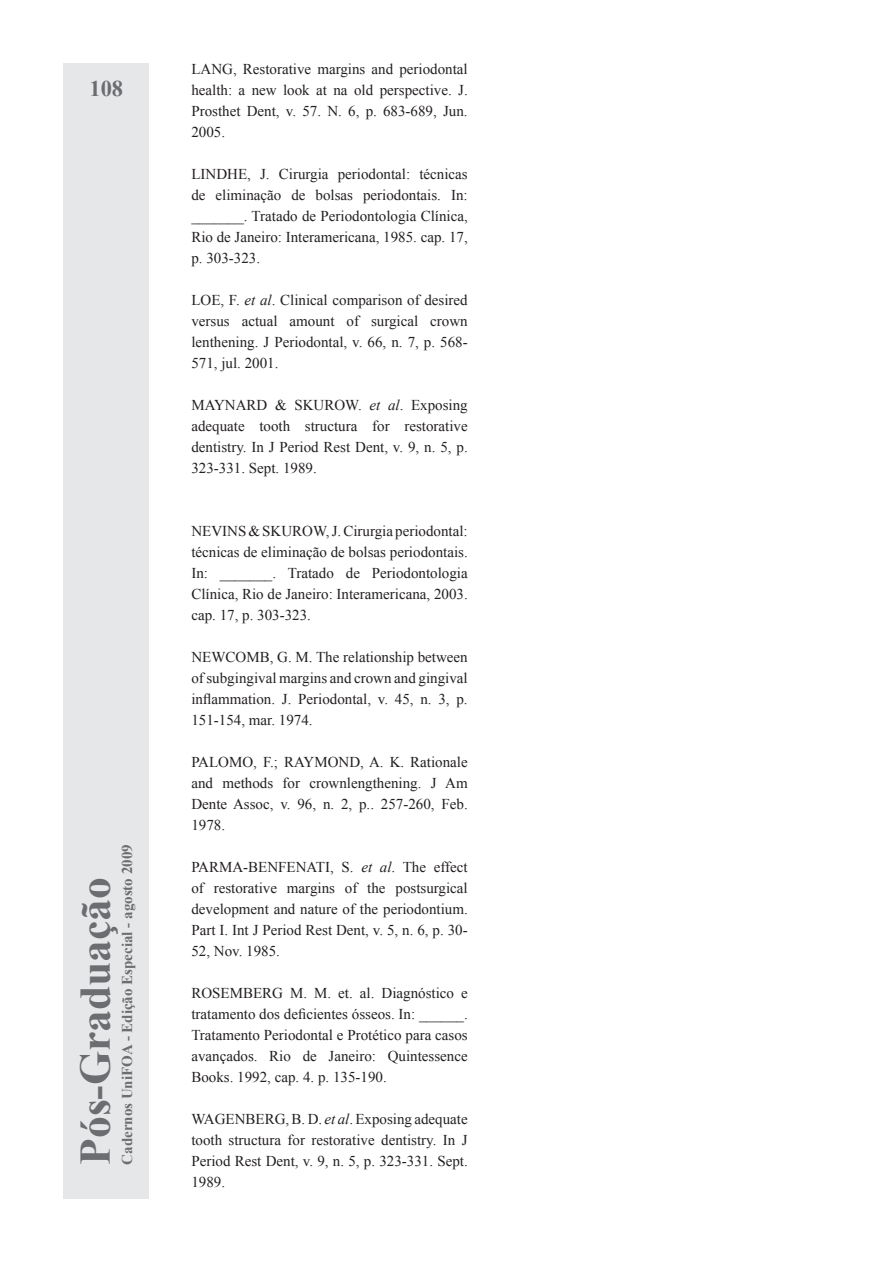
<style>
.page{position:relative;width:893px;height:1263px;background:#fff}
.page>*{position:absolute;margin:0;border:0;box-sizing:border-box;transform-origin:0 0}
.t1{font:700 43.5px "Times New Roman";color:#6c6d70}
.t2{font:700 22.5px "Times New Roman";color:#6c6d70}
.t3{font:15px/21px "Times New Roman";color:#231f20;text-align:justify}
.t4{font:700 15px "Times New Roman";color:#6c6d70}
.s1{font-style:italic}
</style>
<div class="page">
<div style="left:64px;top:64px;width:85px;height:1135px;background:#e6e7e9"></div>
<h2 class="t2" style="left:89px;top:73px;width:35px">108</h2>
<p class="t4" style="left:117px;top:1165px;width:322px;rotate:-90deg">Cadernos UniFOA - Edição Especial - agosto 2009</p>
<h1 class="t1" style="left:65px;top:1165px;width:289px;rotate:-90deg">Pós-Graduação</h1>
<p class="t3" style="left:191px;top:58px;width:278px">LANG, Restorative margins and periodontal health: a new look at na old perspective. J.<br>Prosthet Dent, v. 57. N. 6, p. 683-689, Jun.<br>2005.</p>
<p class="t3" style="left:191px;top:163px;width:278px">LINDHE, J. Cirurgia periodontal: técnicas de eliminação de bolsas periodontais. In: _______. Tratado de Periodontologia Clínica, Rio de Janeiro: Interamericana, 1985. cap. 17, p. 303-323.</p>
<p class="t3" style="left:191px;top:289px;width:278px">LOE, F. <span class="s1">et al</span>. Clinical comparison of desired versus actual amount of surgical crown lenthening. J Periodontal, v. 66, n. 7, p. 568- 571, jul. 2001.</p>
<p class="t3" style="left:191px;top:394px;width:278px">MAYNARD &amp; SKUROW. <span class="s1">et al</span>. Exposing adequate tooth structura for restorative dentistry. In J Period Rest Dent, v. 9, n. 5, p.<br>323-331. Sept. 1989.</p>
<p class="t3" style="left:191px;top:520px;width:278px">NEVINS &amp; SKUROW, J. Cirurgia periodontal: técnicas de eliminação de bolsas periodontais.<br>In: _______. Tratado de Periodontologia Clínica, Rio de Janeiro: Interamericana, 2003. cap. 17, p. 303-323.</p>
<p class="t3" style="left:191px;top:646px;width:278px">NEWCOMB, G. M. The relationship between of subgingival margins and crown and gingival inflammation. J. Periodontal, v. 45, n. 3, p.<br>151-154, mar. 1974.</p>
<p class="t3" style="left:191px;top:751px;width:278px">PALOMO, F.; RAYMOND, A. K. Rationale and methods for crownlengthening. J Am Dente Assoc, v. 96, n. 2, p.. 257-260, Feb.<br>1978.</p>
<p class="t3" style="left:191px;top:856px;width:278px">PARMA-BENFENATI, S. <span class="s1">et al</span>. The effect of restorative margins of the postsurgical development and nature of the periodontium.<br>Part I. Int J Period Rest Dent, v. 5, n. 6, p. 30- 52, Nov. 1985.</p>
<p class="t3" style="left:191px;top:982px;width:278px">ROSEMBERG M. M. et. al. Diagnóstico e tratamento dos deficientes ósseos. In: ______.<br>Tratamento Periodontal e Protético para casos avançados. Rio de Janeiro: Quintessence Books. 1992, cap. 4. p. 135-190.</p>
<p class="t3" style="left:191px;top:1108px;width:278px">WAGENBERG, B. D. <span class="s1">et al</span>. Exposing adequate tooth structura for restorative dentistry. In J Period Rest Dent, v. 9, n. 5, p. 323-331. Sept.<br>1989.</p>
</div>
